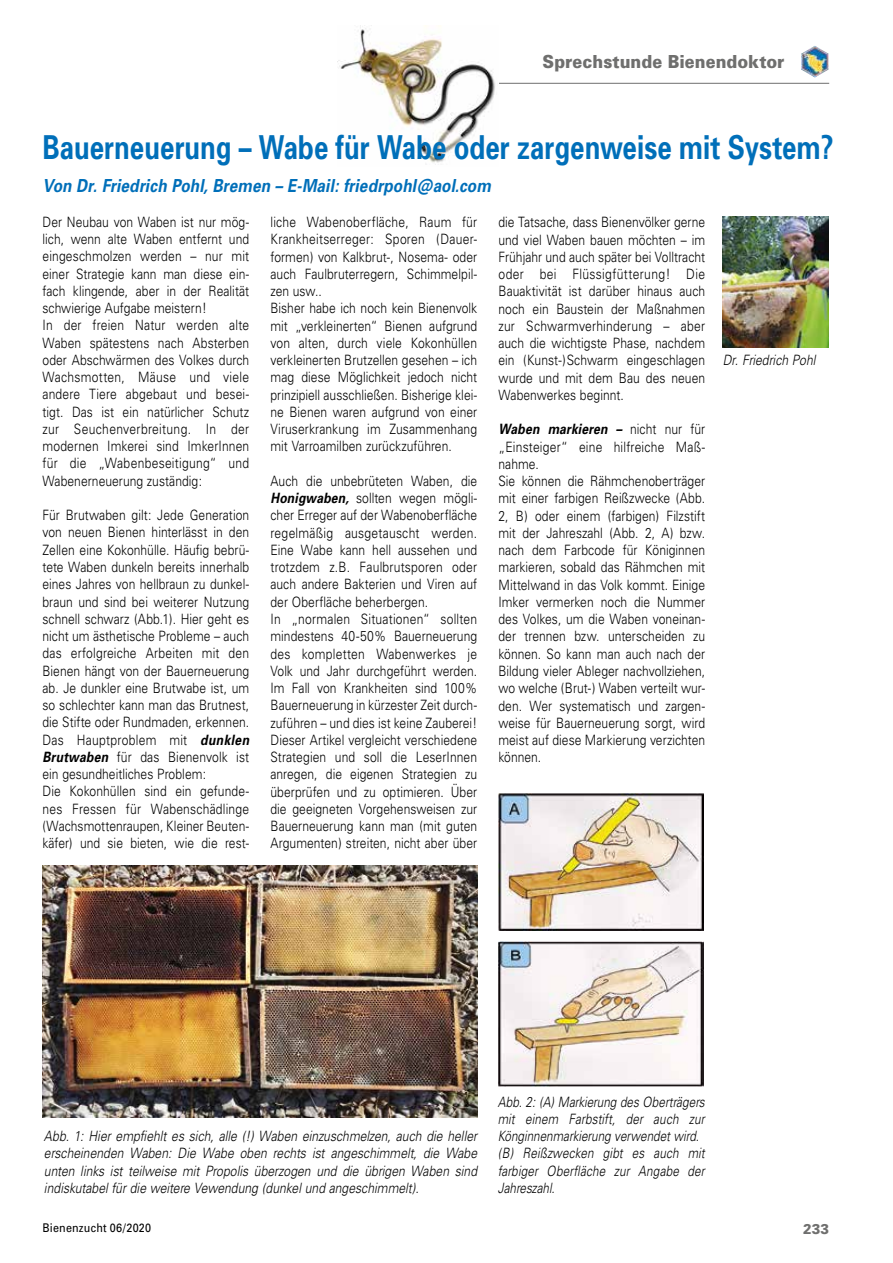
<style>
.page{position:relative;width:893px;height:1263px;background:#fff}
.page>*{position:absolute;margin:0;border:0;box-sizing:border-box;transform-origin:0 0}
.t1{font:700 33px "Univers";color:#006fb9;scale:.78 1}
.t2{font:italic 700 18px "Univers";letter-spacing:.005em;color:#006fb9;scale:.85 1}
.t3{font:900 18px "Univers";letter-spacing:.005em;color:#6f6f6e;scale:.9 1}
.t4{font:300 14.25px/17.2px "Univers";color:#000;scale:.85 1}
.t5{font:italic 300 14.25px/17.2px "Univers";letter-spacing:.005em;color:#000;text-align:justify;scale:.85 1}
.t6{font:italic 300 14.25px/17.2px "Univers";letter-spacing:.005em;color:#000;scale:.82 1}
.t7{font:900 14.25px "Univers";color:#6f6f6e;scale:.9 1}
.t8{font:12px "Univers";letter-spacing:.02em;color:#000;scale:.9 1}
.s1{font-weight:700;font-style:italic}
</style>
<div class="page">
<hr style="left:498px;top:83px;width:331px;height:1px;background:#6f6f6e">
<img style="left:801px;top:46px;width:28px;height:32px">
<img style="left:338px;top:26px;width:157px;height:139px">
<img style="left:722px;top:216px;width:107px;height:132px">
<img style="left:43px;top:865px;width:434px;height:252px">
<img style="left:498px;top:793px;width:206px;height:138px">
<img style="left:498px;top:941px;width:206px;height:145px">
<p class="t3" style="left:542px;top:50px;width:270px">Sprechstunde Bienendoktor</p>
<h1 class="t1" style="left:43px;top:127px;width:1016px">Bauerneuerung – Wabe für Wabe oder zargenweise mit System?</h1>
<p class="t2" style="left:43px;top:175px;width:529px">Von Dr. Friedrich Pohl, Bremen – E-Mail: friedrpohl@aol.com</p>
<p class="t4" style="left:43px;top:213px;width:245px">Der Neubau von Waben ist nur mög&shy;lich, wenn alte Waben entfernt und eingeschmolzen werden – nur mit einer Strategie kann man diese ein&shy;fach klingende, aber in der Realität schwierige Aufgabe meistern!<br>In der freien Natur werden alte<br>Waben spätestens nach Absterben oder Abschwärmen des Volkes durch<br>Wachsmotten, Mäuse und viele andere Tiere abgebaut und besei&shy;tigt. Das ist ein natürlicher Schutz zur Seuchenverbreitung. In der modernen Imkerei sind ImkerInnen für die „Wabenbeseitigung“ und<br>Wabenerneuerung zuständig:</p>
<p class="t4" style="left:43px;top:506px;width:245px">Für Brutwaben gilt: Jede Generation von neuen Bienen hinterlässt in den Zellen eine Kokonhülle. Häufig bebrü&shy;tete Waben dunkeln bereits innerhalb eines Jahres von hellbraun zu dunkel&shy;braun und sind bei weiterer Nutzung schnell schwarz (Abb.1). Hier geht es nicht um ästhetische Probleme – auch das erfolgreiche Arbeiten mit den Bienen hängt von der Bauerneuerung ab. Je dunkler eine Brutwabe ist, um so schlechter kann man das Brutnest, die Stifte oder Rundmaden, erkennen.<br>Das Hauptproblem mit <span class="s1">dunklen Brutwaben</span> für das Bienenvolk ist ein gesundheitliches Problem:<br>Die Kokonhüllen sind ein gefunde&shy;nes Fressen für Wabenschädlinge (Wachsmottenraupen, Kleiner Beuten&shy;käfer) und sie bieten, wie die rest-</p>
<p class="t4" style="left:270px;top:213px;width:245px">liche Wabenoberfläche, Raum für Krankheitserreger: Sporen (Dauer&shy;formen) von Kalkbrut-, Nosema- oder auch Faulbruterregern, Schimmelpil&shy;zen usw..<br>Bisher habe ich noch kein Bienenvolk mit „verkleinerten“ Bienen aufgrund von alten, durch viele Kokonhüllen verkleinerten Brutzellen gesehen – ich mag diese Möglichkeit jedoch nicht prinzipiell ausschließen. Bisherige klei&shy;ne Bienen waren aufgrund von einer Viruserkrankung im Zusammenhang mit Varroamilben zurückzuführen.</p>
<p class="t4" style="left:270px;top:472px;width:245px">Auch die unbebrüteten Waben, die <span class="s1">Honigwaben,</span> sollten wegen mögli&shy;cher Erreger auf der Wabenoberfläche regelmäßig ausgetauscht werden.<br>Eine Wabe kann hell aussehen und trotzdem z.B. Faulbrutsporen oder auch andere Bakterien und Viren auf der Oberfläche beherbergen.<br>In „normalen Situationen“ sollten mindestens 40-50% Bauerneuerung des kompletten Wabenwerkes je Volk und Jahr durchgeführt werden.<br>Im Fall von Krankheiten sind 100% Bauerneuerung in kürzester Zeit durch&shy;zuführen – und dies ist keine Zauberei!<br>Dieser Artikel vergleicht verschiedene Strategien und soll die LeserInnen anregen, die eigenen Strategien zu überprüfen und zu optimieren. Über die geeigneten Vorgehensweisen zur Bauerneuerung kann man (mit guten Argumenten) streiten, nicht aber über</p>
<p class="t4" style="left:498px;top:214px;width:245px;text-align:justify">die Tatsache, dass Bienenvölker gerne und viel Waben bauen möchten – im Frühjahr und auch später bei Volltracht oder bei Flüssigfütterung! Die Bauaktivität ist darüber hinaus auch noch ein Baustein der Maßnahmen zur Schwarmverhinderung – aber auch die wichtigste Phase, nachdem ein (Kunst-)Schwarm eingeschlagen wurde und mit dem Bau des neuen Wabenwerkes beginnt.</p>
<p class="t4" style="left:498px;top:421px;width:245px"><span class="s1">Waben markieren –</span> nicht nur für „Einsteiger“ eine hilfreiche Maß&shy;nahme.<br>Sie können die Rähmchenoberträger mit einer farbigen Reißzwecke (Abb.<br>2, B) oder einem (farbigen) Filzstift mit der Jahreszahl (Abb. 2, A) bzw. nach dem Farbcode für Königinnen markieren, sobald das Rähmchen mit<br>Mittelwand in das Volk kommt. Einige<br>Imker vermerken noch die Nummer des Volkes, um die Waben voneinan&shy;der trennen bzw. unterscheiden zu können. So kann man auch nach der<br>Bildung vieler Ableger nachvollziehen, wo welche (Brut-) Waben verteilt wur&shy;den. Wer systematisch und zargen&shy;weise für Bauerneuerung sorgt, wird meist auf diese Markierung verzichten können.</p>
<p class="t5" style="left:723px;top:351px;width:111px">Dr. Friedrich Pohl</p>
<p class="t5" style="left:44px;top:1127px;width:511px">Abb. 1: Hier empfiehlt es sich, alle (!) Waben einzuschmelzen, auch die heller erscheinenden Waben: Die Wabe oben rechts ist angeschimmelt, die Wabe unten links ist teilweise mit Propolis überzogen und die übrigen Waben sind indiskutabel für die weitere Vewendung (dunkel und angeschimmelt).</p>
<p class="t6" style="left:498px;top:1093px;width:254px">Abb. 2: (A) Markierung des Oberträgers mit einem Farbstift, der auch zur<br>Könginnenmarkierung verwendet wird. (B) Reißzwecken gibt es auch mit farbiger Oberfläche zur Angabe der<br>Jahreszahl.</p>
<p class="t8" style="left:43px;top:1221px;width:122px">Bienenzucht 06/2020</p>
<p class="t7" style="left:803px;top:1220px;width:30px">233</p>
</div>
